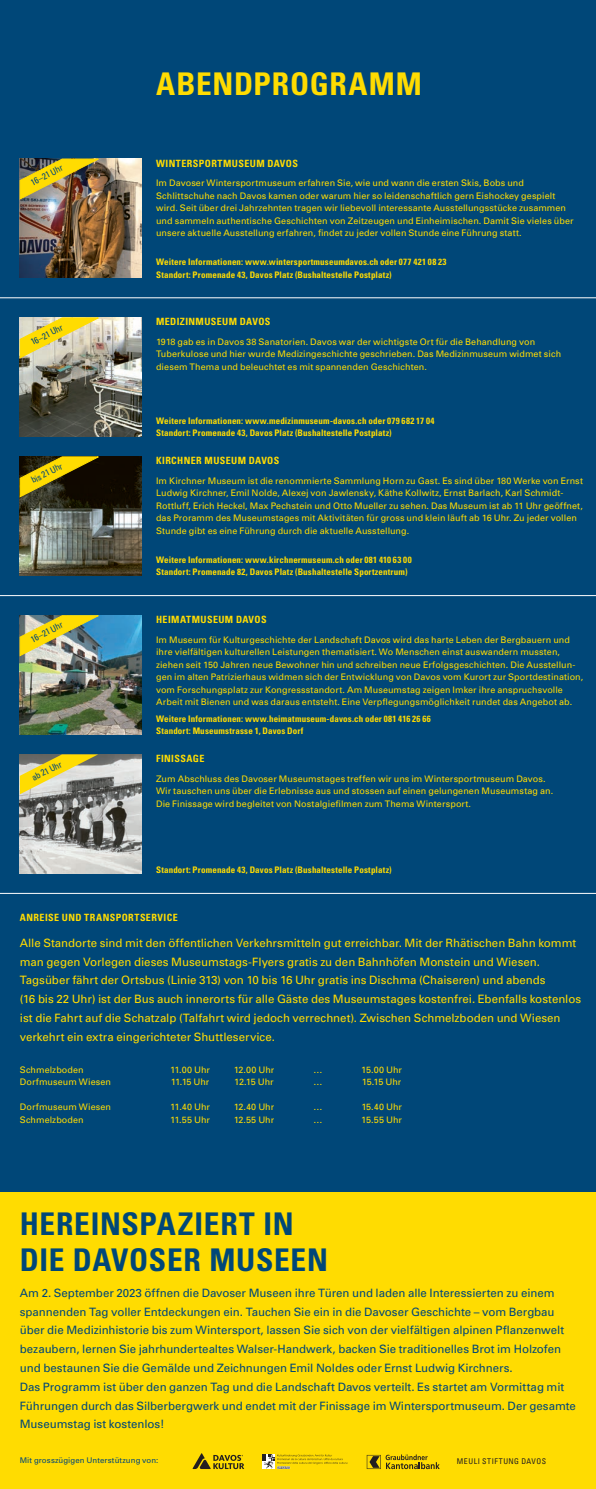
<style>
.page{position:relative;width:596px;height:1489px;background:#fff}
.page>*{position:absolute;margin:0;border:0;box-sizing:border-box;transform-origin:0 0}
.t1{font:700 condensed 31.2px/35.9px "Univers";letter-spacing:.02em;color:#004778}
.t2{font:700 condensed 31.2px "Univers";letter-spacing:.03em;color:#ffdc01}
.t3{font:11.5px/18.7px "Univers";letter-spacing:-.005em;color:#004778}
.t4{font:11.5px/18.7px "Univers";letter-spacing:-.005em;color:#ffdc01}
.t5{font:700 condensed 10px "Univers";letter-spacing:.04em;color:#ffdc01}
.t6{font:9px/12.5px "Univers";letter-spacing:.01em;color:#ffdc01}
.t7{font:700 condensed 9px/12.5px "Univers";letter-spacing:.01em;color:#ffdc01}
.t8{font:condensed 9px "Univers";color:#004778}
.t9{font:condensed 7.9px "Univers";letter-spacing:.065em;color:#231f20}
.t10{font:7.8px "Univers";letter-spacing:.015em;color:#004778}
</style>
<div class="page">
<div style="left:0;top:1191px;width:595px;height:297px;background:#ffdc01"></div>
<div style="left:0;top:0;width:595px;height:1191px;background:#004778"></div>
<img style="left:20px;top:159px;width:122px;height:119px">
<img style="left:20px;top:317px;width:122px;height:120px">
<img style="left:20px;top:456px;width:122px;height:119px">
<img style="left:20px;top:615px;width:122px;height:119px">
<img style="left:20px;top:754px;width:122px;height:119px">
<img style="left:19px;top:158px;width:81px;height:42px">
<svg style="left:19px;top:317px;width:81px;height:41px"></svg>
<svg style="left:19px;top:456px;width:81px;height:41px"></svg>
<svg style="left:19px;top:615px;width:81px;height:41px"></svg>
<svg style="left:20px;top:754px;width:78px;height:40px"></svg>
<div style="left:262px;top:1454px;width:13px;height:14px;background:#231f20"></div>
<div style="left:262px;top:1460px;width:12px;height:8px;background:#fff"></div>
<svg style="left:263px;top:1454px;width:84px;height:14px"></svg>
<svg style="left:193px;top:1453px;width:51px;height:15px"></svg>
<svg style="left:366px;top:1454px;width:73px;height:14px"></svg>
<hr style="left:0;top:297px;width:595px;height:1px;background:#fff">
<hr style="left:0;top:595px;width:595px;height:1px;background:#fff">
<hr style="left:0;top:892px;width:595px;height:1px;background:#fff">
<p class="t8" style="left:29px;top:178px;width:36px;rotate:-27deg">16–21 UHR</p>
<p class="t8" style="left:29px;top:337px;width:36px;rotate:-27deg">16–21 UHR</p>
<p class="t8" style="left:29px;top:475px;width:35px;rotate:-27deg">BIS 21 UHR</p>
<p class="t8" style="left:29px;top:634px;width:36px;rotate:-27deg">16–21 UHR</p>
<p class="t8" style="left:30px;top:773px;width:34px;rotate:-27deg">AB 21 UHR</p>
<h1 class="t2" style="left:156px;top:65px;width:267px">Abendprogramm</h1>
<p class="t5" style="left:156px;top:157px;width:143px">Wintersportmuseum Davos</p>
<p class="t6" style="left:156px;top:176px;width:419px">Im Davoser Wintersportmuseum erfahren Sie, wie und wann die ersten Skis, Bobs und Schlittschuhe nach Davos kamen oder warum hier so leidenschaftlich gern Eishockey gespielt wird. Seit über drei Jahrzehnten tragen wir liebevoll interessante Ausstellungsstücke zusammen und sammeln authentische Geschichten von Zeitzeugen und Einheimischen. Damit Sie vieles über unsere aktuelle Ausstellung erfahren, findet zu jeder vollen Stunde eine Führung statt.</p>
<p class="t7" style="left:156px;top:255px;width:292px">Weitere Informationen: www.wintersportmuseumdavos.ch oder 077 421 08 23<br>Standort: Promenade 43, Davos Platz (Bushaltestelle Postplatz)</p>
<p class="t5" style="left:156px;top:316px;width:116px">Medizinmuseum Davos</p>
<p class="t6" style="left:156px;top:335px;width:406px">1918 gab es in Davos 38 Sanatorien. Davos war der wichtigste Ort für die Behandlung von<br>Tuberkulose und hier wurde Medizingeschichte geschrieben. Das Medizinmuseum widmet sich diesem Thema und beleuchtet es mit spannenden Geschichten.</p>
<p class="t7" style="left:156px;top:414px;width:280px">Weitere Informationen: www.medizinmuseum-davos.ch oder 079 682 17 04<br>Standort: Promenade 43, Davos Platz (Bushaltestelle Postplatz)</p>
<p class="t5" style="left:156px;top:454px;width:125px">Kirchner Museum Davos</p>
<p class="t6" style="left:156px;top:474px;width:428px">Im Kirchner Museum ist die renommierte Sammlung Horn zu Gast. Es sind über 180 Werke von Ernst Ludwig Kirchner, Emil Nolde, Alexej von Jawlensky, Käthe Kollwitz, Ernst Barlach, Karl Schmidt-Rottluff, Erich Heckel, Max Pechstein und Otto Mueller zu sehen. Das Museum ist ab 11 Uhr geöffnet, das Proramm des Museumstages mit Aktivitäten für gross und klein läuft ab 16 Uhr. Zu jeder vollen Stunde gibt es eine Führung durch die aktuelle Ausstellung.</p>
<p class="t7" style="left:156px;top:553px;width:257px">Weitere Informationen: www.kirchnermuseum.ch oder 081 410 63 00<br>Standort: Promenade 82, Davos Platz (Bushaltestelle Sportzentrum)</p>
<p class="t5" style="left:156px;top:613px;width:112px">Heimatmuseum Davos</p>
<p class="t6" style="left:156px;top:633px;width:428px">Im Museum für Kulturgeschichte der Landschaft Davos wird das harte Leben der Bergbauern und ihre vielfältigen kulturellen Leistungen thematisiert. Wo Menschen einst auswandern mussten, ziehen seit 150 Jahren neue Bewohner hin und schreiben neue Erfolgsgeschichten. Die Ausstellun&shy;gen im alten Patrizierhaus widmen sich der Entwicklung von Davos vom Kurort zur Sportdestination, vom Forschungsplatz zur Kongressstandort. Am Museumstag zeigen Imker ihre anspruchsvolle Arbeit mit Bienen und was daraus entsteht. Eine Verpflegungsmöglichkeit rundet das Angebot ab.</p>
<p class="t7" style="left:156px;top:712px;width:276px">Weitere Informationen: www.heimatmuseum-davos.ch oder 081 416 26 66<br>Standort: Museumstrasse 1, Davos Dorf</p>
<p class="t5" style="left:156px;top:752px;width:50px">Finissage</p>
<p class="t6" style="left:156px;top:772px;width:398px">Zum Abschluss des Davoser Museumstages treffen wir uns im Wintersportmuseum Davos.<br>Wir tauschen uns über die Erlebnisse aus und stossen auf einen gelungenen Museumstag an.<br>Die Finissage wird begleitet von Nostalgiefilmen zum Thema Wintersport.</p>
<p class="t7" style="left:156px;top:863px;width:237px">Standort: Promenade 43, Davos Platz (Bushaltestelle Postplatz)</p>
<p class="t5" style="left:20px;top:911px;width:159px">Anreise und Transportservice</p>
<p class="t4" style="left:20px;top:933px;width:562px">Alle Standorte sind mit den öffentlichen Verkehrsmitteln gut erreichbar. Mit der Rhätischen Bahn kommt man gegen Vorlegen dieses Museumstags-Flyers gratis zu den Bahnhöfen Monstein und Wiesen.<br>Tagsüber fährt der Ortsbus (Linie 313) von 10 bis 16 Uhr gratis ins Dischma (Chaiseren) und abends<br>(16 bis 22 Uhr) ist der Bus auch innerorts für alle Gäste des Museumstages kostenfrei. Ebenfalls kostenlos ist die Fahrt auf die Schatzalp (Talfahrt wird jedoch verrechnet). Zwischen Schmelzboden und Wiesen verkehrt ein extra eingerichteter Shuttleservice.</p>
<p class="t6" style="left:20px;top:1063px;width:93px">Schmelzboden<br>Dorfmuseum Wiesen</p>
<p class="t6" style="left:20px;top:1100px;width:93px">Dorfmuseum Wiesen<br>Schmelzboden</p>
<p class="t6" style="left:170px;top:1063px;width:41px">11.00 Uhr<br>11.15 Uhr</p>
<p class="t6" style="left:170px;top:1100px;width:41px">11.40 Uhr<br>11.55 Uhr</p>
<p class="t6" style="left:233px;top:1063px;width:42px">12.00 Uhr<br>12.15 Uhr</p>
<p class="t6" style="left:233px;top:1100px;width:42px">12.40 Uhr<br>12.55 Uhr</p>
<p class="t6" style="left:313px;top:1063px;width:10px">… …</p>
<p class="t6" style="left:313px;top:1100px;width:10px">… …</p>
<p class="t6" style="left:361px;top:1063px;width:42px">15.00 Uhr<br>15.15 Uhr</p>
<p class="t6" style="left:361px;top:1100px;width:42px">15.40 Uhr<br>15.55 Uhr</p>
<h1 class="t1" style="left:20px;top:1205px;width:309px">Hereinspaziert in die Davoser Museen</h1>
<p class="t3" style="left:20px;top:1283px;width:557px">Am 2. September 2023 öffnen die Davoser Museen ihre Türen und laden alle Interessierten zu einem spannenden Tag voller Entdeckungen ein. Tauchen Sie ein in die Davoser Geschichte – vom Bergbau über die Medizinhistorie bis zum Wintersport, lassen Sie sich von der vielfältigen alpinen Pflanzenwelt bezaubern, lernen Sie jahrhundertealtes Walser-Handwerk, backen Sie traditionelles Brot im Holzofen und bestaunen Sie die Gemälde und Zeichnungen Emil Noldes oder Ernst Ludwig Kirchners.<br>Das Programm ist über den ganzen Tag und die Landschaft Davos verteilt. Es startet am Vormittag mit Führungen durch das Silberbergwerk und endet mit der Finissage im Wintersportmuseum. Der gesamte Museumstag ist kostenlos!</p>
<p class="t10" style="left:20px;top:1455px;width:140px">Mit grosszügigen Unterstützung von:</p>
<p class="t9" style="left:456px;top:1455px;width:90px">MEULI STIFTUNG DAVOS</p>
</div>
